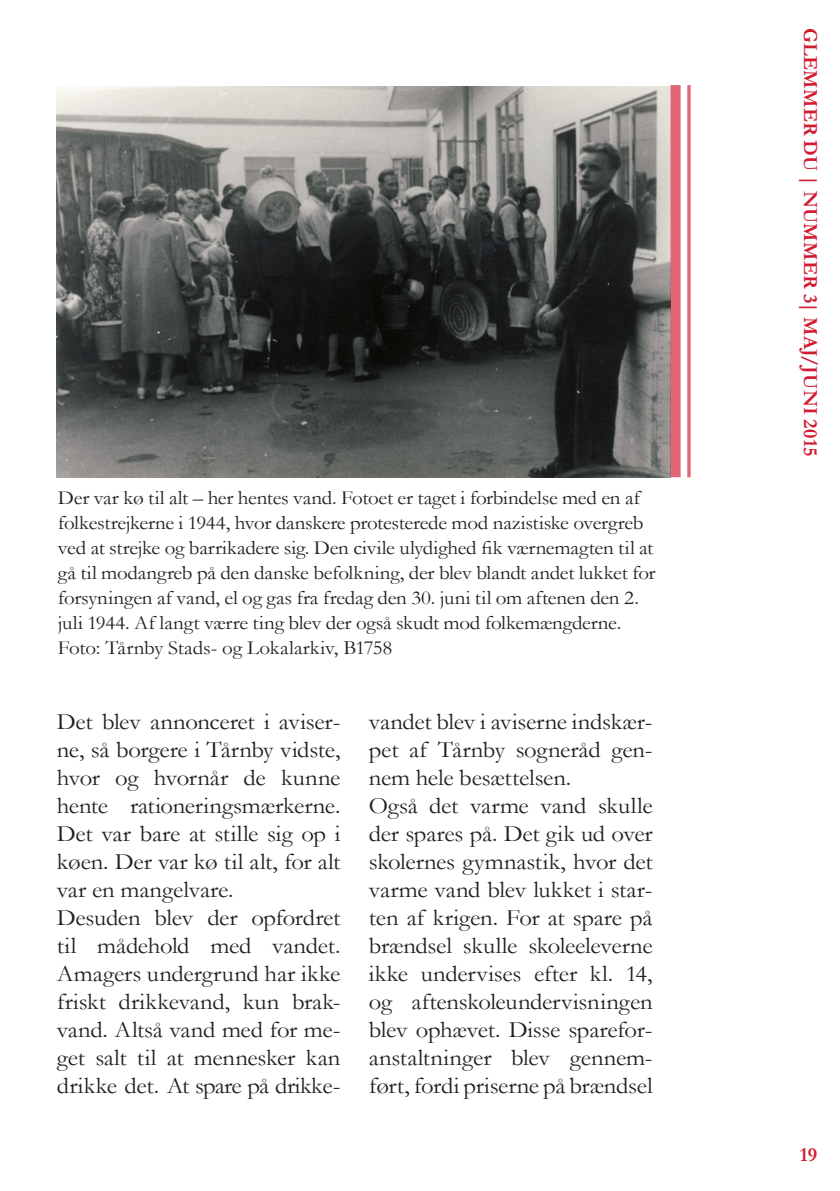
<style>
.page{position:relative;width:840px;height:1191px;background:#fff}
.page>*{position:absolute;margin:0;border:0;box-sizing:border-box;transform-origin:0 0}
.t1{font:23.6px/28px "Garamond";letter-spacing:-.01em;color:#231f20;scale:1.05 1}
.t2{font:20px/25px "Garamond";letter-spacing:-.01em;color:#231f20;scale:1.05 1}
.t3{font:700 20px "Garamond";letter-spacing:.01em;color:#d31b32}
</style>
<div class="page">
<img style="left:57px;top:86px;width:613px;height:391px">
<hr style="left:687px;top:85px;width:3px;height:392px;background:#d31b32">
<div style="left:670px;top:85px;width:10px;height:392px;background:#e16776"></div>
<p class="t2" style="left:58px;top:485px;width:570px">Der var kø til alt – her hentes vand. Fotoet er taget i forbindelse med en af folkestrejkerne i 1944, hvor danskere protesterede mod nazistiske overgreb ved at strejke og barrikadere sig. Den civile ulydighed fik værnemagten til at gå til modangreb på den danske befolkning, der blev blandt andet lukket for forsyningen af vand, el og gas fra fredag den 30. juni til om aftenen den 2. juli 1944. Af langt værre ting blev der også skudt mod folkemængderne.<br>Foto: Tårnby Stads- og Lokalarkiv, B1758</p>
<p class="t1" style="left:57px;top:707px;width:272px">Det blev annonceret i aviser&shy;ne, så borgere i Tårnby vidste, hvor og hvornår de kunne hente rationeringsmærkerne.<br>Det var bare at stille sig op i køen. Der var kø til alt, for alt var en mangelvare.<br>Desuden blev der opfordret til mådehold med vandet.<br>Amagers undergrund har ikke friskt drikkevand, kun brak&shy;vand. Altså vand med for me&shy;get salt til at mennesker kan drikke det. At spare på drikke-</p>
<p class="t1" style="left:369px;top:707px;width:271px">vandet blev i aviserne indskær&shy;pet af Tårnby sogneråd gen&shy;nem hele besættelsen.<br>Også det varme vand skulle der spares på. Det gik ud over skolernes gymnastik, hvor det varme vand blev lukket i star&shy;ten af krigen. For at spare på brændsel skulle skoleeleverne ikke undervises efter kl. 14, og aftenskoleundervisningen blev ophævet. Disse sparefor&shy;anstaltninger blev gennem&shy;ført, fordi priserne på brændsel</p>
<p class="t3" style="left:823px;top:28px;width:429px;rotate:90deg">GLEMMER DU | NUMMER 3| maj/juni 2015</p>
<p class="t3" style="left:799px;top:1140px;width:19px">19</p>
</div>
